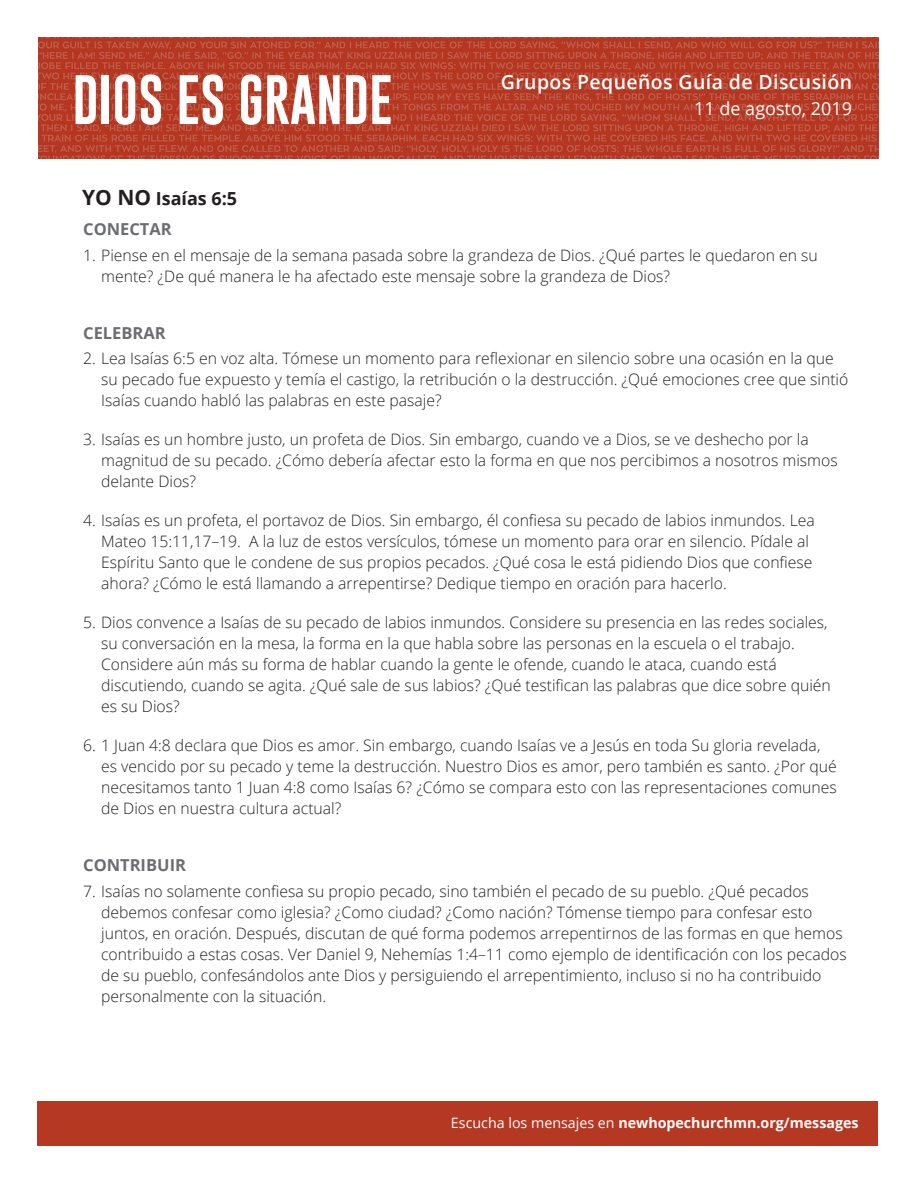
<style>
.page{position:relative;width:918px;height:1188px;background:#fff}
.page>*{position:absolute;margin:0;border:0;box-sizing:border-box;transform-origin:0 0}
.t1{font:51px "Gobold";color:#fff}
.t2{font:600 19.5px "Open Sans";letter-spacing:.02em;color:#fff}
.t3{font:18px "Open Sans";color:#fff}
.t4{font:700 18px "Open Sans";color:#231f20}
.Discussion_Questions{font:700 16.5px "Open Sans";color:#6c6d70}
.Discussion_Questions-2{font:300 15.75px/21px "Open Sans";color:#231f20}
.t5{font:700 14.25px "Open Sans";color:#fff}
.s1{font-size:21px}
.s2{font-weight:400}
</style>
<div class="page">
<div style="left:38px;top:1102px;width:840px;height:44px;background:#b53822"></div>
<img style="left:38px;top:38px;width:841px;height:121px">
<p class="t1" style="left:72px;top:67px;width:322px">DIOS ES GRANDE</p>
<p class="t4" style="left:82px;top:186px;width:157px"><span class="s1">YO NO</span> Isaías 6:5</p>
<p class="t2" style="left:501px;top:69px;width:353px">Grupos Pequeños Guía de Discusión</p>
<p class="t3" style="left:694px;top:96px;width:159px">11 de agosto, 2019</p>
<p class="Discussion_Questions" style="left:83px;top:218px;width:90px">CONECTAR</p>
<p class="Discussion_Questions-2" style="left:101px;top:244px;width:718px;text-indent:-18px">1. Piense en el mensaje de la semana pasada sobre la grandeza de Dios. ¿Qué partes le quedaron en su mente? ¿De qué manera le ha afectado este mensaje sobre la grandeza de Dios?</p>
<p class="Discussion_Questions" style="left:83px;top:321px;width:84px">CELEBRAR</p>
<p class="Discussion_Questions-2" style="left:101px;top:348px;width:749px;text-indent:-18px">2. Lea Isaías 6:5 en voz alta. Tómese un momento para reflexionar en silencio sobre una ocasión en la que su pecado fue expuesto y temía el castigo, la retribución o la destrucción. ¿Qué emociones cree que sintió<br>Isaías cuando habló las palabras en este pasaje?</p>
<p class="Discussion_Questions-2" style="left:101px;top:429px;width:738px;text-indent:-18px">3. Isaías es un hombre justo, un profeta de Dios. Sin embargo, cuando ve a Dios, se ve deshecho por la magnitud de su pecado. ¿Cómo debería afectar esto la forma en que nos percibimos a nosotros mismos delante Dios?</p>
<p class="Discussion_Questions-2" style="left:101px;top:510px;width:715px;text-indent:-18px">4. Isaías es un profeta, el portavoz de Dios. Sin embargo, él confiesa su pecado de labios inmundos. Lea Mateo 15:11,17–19. A la luz de estos versículos, tómese un momento para orar en silencio. Pídale al Espíritu Santo que le condene de sus propios pecados. ¿Qué cosa le está pidiendo Dios que confiese ahora? ¿Cómo le está llamando a arrepentirse? Dedique tiempo en oración para hacerlo.</p>
<p class="Discussion_Questions-2" style="left:101px;top:612px;width:731px;text-indent:-18px">5. Dios convence a Isaías de su pecado de labios inmundos. Considere su presencia en las redes sociales, su conversación en la mesa, la forma en la que habla sobre las personas en la escuela o el trabajo.<br>Considere aún más su forma de hablar cuando la gente le ofende, cuando le ataca, cuando está discutiendo, cuando se agita. ¿Qué sale de sus labios? ¿Qué testifican las palabras que dice sobre quién es su Dios?</p>
<p class="Discussion_Questions-2" style="left:101px;top:735px;width:737px;text-indent:-18px">6. 1 Juan 4:8 declara que Dios es amor. Sin embargo, cuando Isaías ve a Jesús en toda Su gloria revelada, es vencido por su pecado y teme la destrucción. Nuestro Dios es amor, pero también es santo. ¿Por qué necesitamos tanto 1 Juan 4:8 como Isaías 6? ¿Cómo se compara esto con las representaciones comunes de Dios en nuestra cultura actual?</p>
<p class="Discussion_Questions" style="left:83px;top:854px;width:104px">CONTRIBUIR</p>
<p class="Discussion_Questions-2" style="left:101px;top:880px;width:747px;text-indent:-18px">7. Isaías no solamente confiesa su propio pecado, sino también el pecado de su pueblo. ¿Qué pecados debemos confesar como iglesia? ¿Como ciudad? ¿Como nación? Tómense tiempo para confesar esto juntos, en oración. Después, discutan de qué forma podemos arrepentirnos de las formas en que hemos contribuido a estas cosas. Ver Daniel 9, Nehemías 1:4–11 como ejemplo de identificación con los pecados de su pueblo, confesándolos ante Dios y persiguiendo el arrepentimiento, incluso si no ha contribuido personalmente con la situación.</p>
<p class="t5" style="left:451px;top:1112px;width:409px"><span class="s2">Escucha los mensajes en</span> newhopechurchmn.org/messages</p>
</div>
